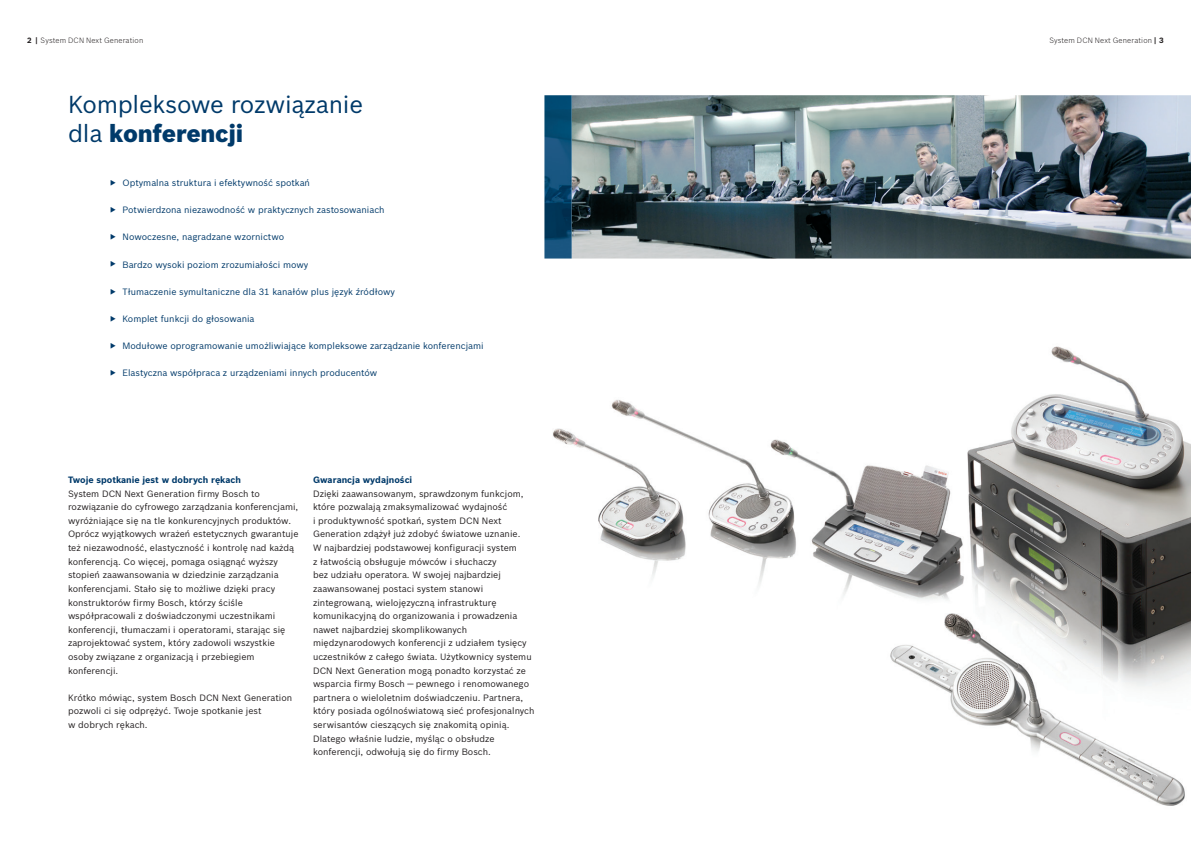
<style>
.page{position:relative;width:1191px;height:842px;background:#fff}
.page>*{position:absolute;margin:0;border:0;box-sizing:border-box;transform-origin:0 0}
.t1{font:24px/28.8px "Bosch Sans";letter-spacing:-.01em;color:#003a6a}
.t2{font:9px/13.6px "Bosch Sans";color:#231f20}
.t3{font:9px "Bosch Sans";color:#003a6a}
.t4{font:700 9px "Bosch Sans";color:#003a6a}
.t5{font:300 7.5px "Bosch Sans";letter-spacing:.02em;color:#231f20}
.s1{font-weight:700}
.s2{font-weight:900}
</style>
<div class="page">
<img style="left:553px;top:346px;width:638px;height:460px">
<img style="left:571px;top:95px;width:620px;height:164px">
<img style="left:544px;top:95px;width:27px;height:164px">
<p class="t5" style="left:27px;top:35px;width:118px"><span class="s1">2 |</span> System DCN Next Generation</p>
<p class="t5" style="left:1049px;top:35px;width:116px">System DCN Next Generation <span class="s1">| 3</span></p>
<h1 class="t1" style="left:68px;top:89px;width:296px">Kompleksowe rozwiązanie dla <span class="s2">konferencji</span></h1>
<p class="t3" style="left:122px;top:176px;width:189px">Optymalna struktura i efektywność spotkań</p>
<p class="t3" style="left:122px;top:203px;width:264px">Potwierdzona niezawodność w praktycznych zastosowaniach</p>
<p class="t3" style="left:122px;top:230px;width:163px">Nowoczesne, nagradzane wzornictwo</p>
<p class="t3" style="left:122px;top:258px;width:187px">Bardzo wysoki poziom zrozumiałości mowy</p>
<p class="t3" style="left:122px;top:285px;width:274px">Tłumaczenie symultaniczne dla 31 kanałów plus język źródłowy</p>
<p class="t3" style="left:122px;top:312px;width:134px">Komplet funkcji do głosowania</p>
<p class="t3" style="left:122px;top:339px;width:363px">Modułowe oprogramowanie umożliwiające kompleksowe zarządzanie konferencjami</p>
<p class="t3" style="left:122px;top:366px;width:256px">Elastyczna współpraca z urządzeniami innych producentów</p>
<p class="t4" style="left:68px;top:473px;width:174px">Twoje spotkanie jest w dobrych rękach</p>
<p class="t2" style="left:68px;top:486px;width:232px">System DCN Next Generation firmy Bosch to rozwiązanie do cyfrowego zarządzania konferencjami, wyróżniające się na tle konkurencyjnych produktów.<br>Oprócz wyjątkowych wrażeń estetycznych gwarantuje też niezawodność, elastyczność i kontrolę nad każdą konferencją. Co więcej, pomaga osiągnąć wyższy stopień zaawansowania w dziedzinie zarządzania konferencjami. Stało się to możliwe dzięki pracy konstruktorów firmy Bosch, którzy ściśle współpracowali z doświadczonymi uczestnikami konferencji, tłumaczami i operatorami, starając się zaprojektować system, który zadowoli wszystkie osoby związane z organizacją i przebiegiem konferencji.</p>
<p class="t2" style="left:68px;top:690px;width:226px">Krótko mówiąc, system Bosch DCN Next Generation pozwoli ci się odprężyć. Twoje spotkanie jest<br>w dobrych rękach.</p>
<p class="t4" style="left:313px;top:473px;width:101px">Gwarancja wydajności</p>
<p class="t2" style="left:313px;top:486px;width:223px">Dzięki zaawansowanym, sprawdzonym funkcjom, które pozwalają zmaksymalizować wydajność<br>i produktywność spotkań, system DCN Next Generation zdążył już zdobyć światowe uznanie.<br>W najbardziej podstawowej konfiguracji system<br>z łatwością obsługuje mówców i słuchaczy<br>bez udziału operatora. W swojej najbardziej zaawansowanej postaci system stanowi zintegrowaną, wielojęzyczną infrastrukturę komunikacyjną do organizowania i prowadzenia nawet najbardziej skomplikowanych międzynarodowych konferencji z udziałem tysięcy uczestników z całego świata. Użytkownicy systemu DCN Next Generation mogą ponadto korzystać ze wsparcia firmy Bosch — pewnego i renomowanego partnera o wieloletnim doświadczeniu. Partnera, który posiada ogólnoświatową sieć profesjonalnych serwisantów cieszących się znakomitą opinią.<br>Dlatego właśnie ludzie, myśląc o obsłudze konferencji, odwołują się do firmy Bosch.</p>
</div>
